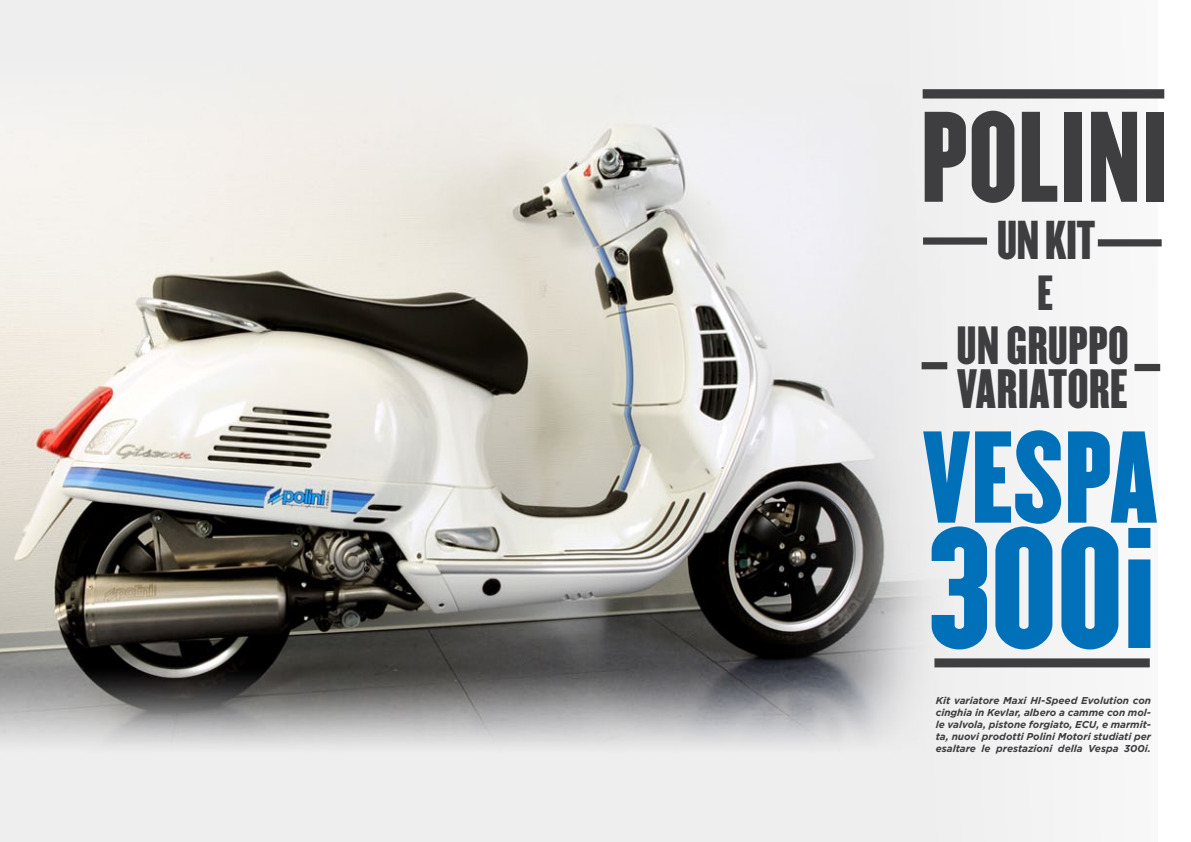
<style>
.page{position:relative;width:1191px;height:842px;background:#fff}
.page>*{position:absolute;margin:0;border:0;box-sizing:border-box;transform-origin:0 0}
.t1{font:150px "Champion HTF Lightweight";color:#0070b8}
.t2{font:114px "Champion HTF Lightweight";color:#0070b8}
.t3{font:112.4px "Champion HTF Lightweight";color:#3e3d40}
.t4{font:48.4px "Champion HTF Lightweight";color:#3e3d40}
.t5{font:47.8px "Champion HTF Lightweight";color:#3e3d40}
.t6{font:47px "Champion HTF Lightweight";color:#3e3d40}
.t7{font:43.2px "Champion HTF Lightweight";color:#3e3d40}
.t8{font:italic 700 10px/12px "Gotham HTF";color:#3e3d40;text-align:justify}
</style>
<div class="page">
<img style="left:0;top:0;width:1157px;height:842px">
<div style="left:922px;top:89px;width:242px;height:10px;background:#3e3d40"></div>
<div style="left:921px;top:362px;width:26px;height:7px;background:#3e3d40"></div>
<div style="left:923px;top:237px;width:64px;height:8px;background:#3e3d40"></div>
<div style="left:1134px;top:364px;width:26px;height:7px;background:#3e3d40"></div>
<div style="left:1097px;top:239px;width:64px;height:7px;background:#3e3d40"></div>
<div style="left:934px;top:658px;width:215px;height:9px;background:#3e3d40"></div>
<h3 class="t3" style="left:920px;top:81px;width:249px">POLINI</h3>
<h3 class="t5" style="left:997px;top:208px;width:100px">UN KIT</h3>
<h3 class="t7" style="left:1037px;top:264px;width:18px">E</h3>
<h3 class="t6" style="left:956px;top:314px;width:174px">UN GRUPPO</h3>
<h3 class="t4" style="left:956px;top:356px;width:173px">VARIATORE</h3>
<h2 class="t2" style="left:921px;top:401px;width:239px">VESPA</h2>
<h1 class="t1" style="left:928px;top:487px;width:229px">300i</h1>
<p class="t8" style="left:935px;top:695px;width:217px">Kit variatore Maxi HI-Speed Evolution con cinghia in Kevlar, albero a camme con mol&shy;le valvola, pistone forgiato, ECU, e marmit&shy;ta, nuovi prodotti Polini Motori studiati per esaltare le prestazioni della Vespa 300i.</p>
</div>
